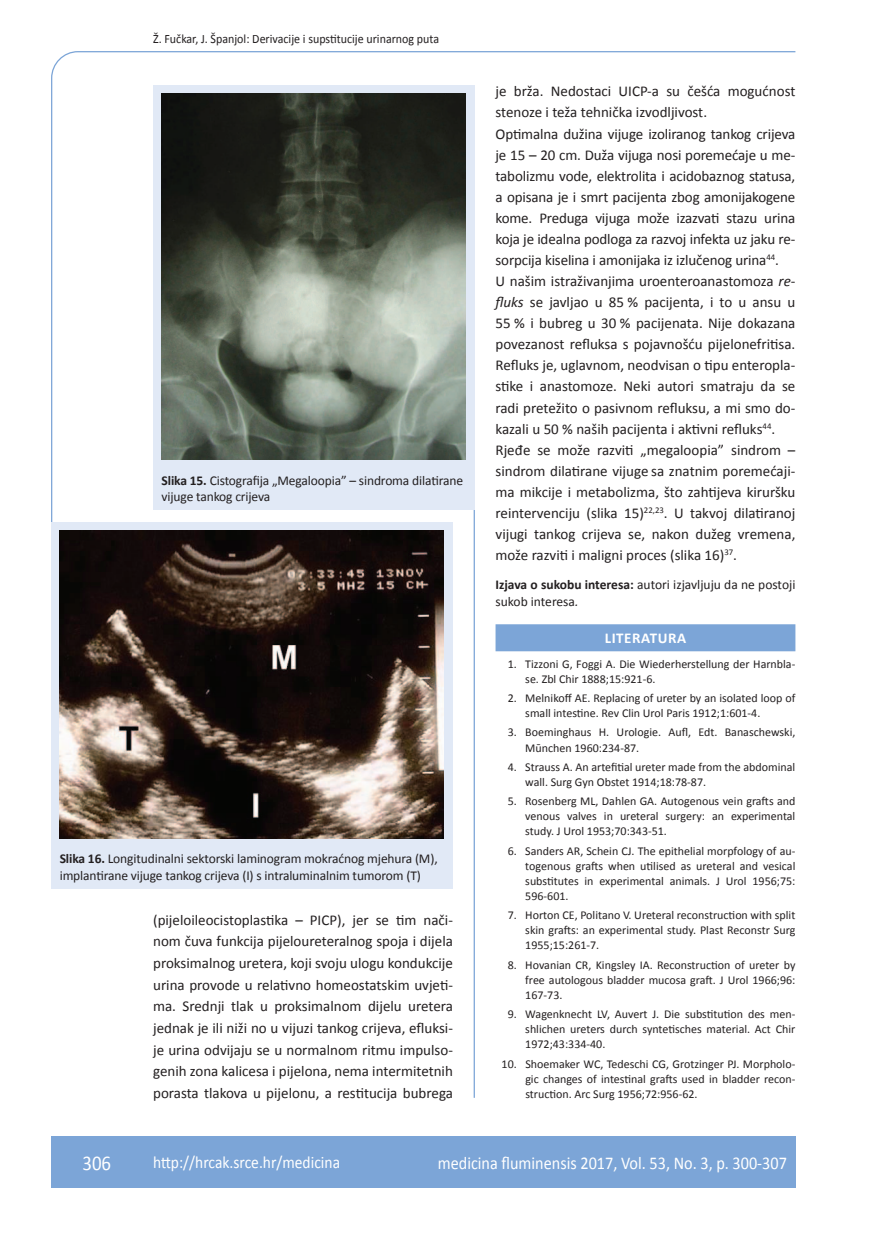
<style>
.page{position:relative;width:872px;height:1234px;background:#fff}
.page>*{position:absolute;margin:0;border:0;box-sizing:border-box;transform-origin:0 0}
.t1{font:21px "Calibri";color:#fff;scale:.9 1}
.t2{font:18px "Calibri";color:#fff;scale:.9 1}
.t3{font:17.25px "Calibri";color:#fff;scale:.9 1}
.t4{font:15px/21px "Calibri";letter-spacing:-.005em;color:#231f20;text-align:justify}
.t5{font:700 15px "Calibri";letter-spacing:.04em;color:#fff}
.t6{font:13.5px/16.5px "Calibri";letter-spacing:-.01em;color:#231f20}
.t7{font:12.75px "Calibri";color:#231f20;scale:.94 1}
.t8{font:12px/15px "Calibri";color:#231f20;text-align:justify}
.s1{font-weight:700}
.s2{font-style:italic}
</style>
<div class="page">
<svg style="left:51px;top:51px;width:745px;height:471px"></svg>
<hr style="left:473px;top:510px;width:2px;height:587px;background:#7ca5d7">
<div style="left:51px;top:1135px;width:744px;height:51px;background:#7ca5d7"></div>
<div style="left:495px;top:624px;width:300px;height:27px;background:#7ca5d7"></div>
<div style="left:153px;top:85px;width:321px;height:425px;background:#e1e9f6"></div>
<img style="left:162px;top:94px;width:304px;height:365px">
<div style="left:51px;top:522px;width:402px;height:367px;background:#e1e9f6"></div>
<img style="left:60px;top:531px;width:384px;height:307px">
<p class="t7" style="left:153px;top:30px;width:306px">Ž. Fučkar, J. Španjol: Derivacije i supstitucije urinarnog puta</p>
<p class="t6" style="left:162px;top:471px;width:303px"><span class="s1">Slika 15.</span> Cistografija „Megaloopia” – sindroma dilatirane vijuge tankog crijeva</p>
<p class="t6" style="left:60px;top:849px;width:379px"><span class="s1">Slika 16.</span> Longitudinalni sektorski laminogram mokraćnog mjehura (M), implantirane vijuge tankog crijeva (I) s intraluminalnim tumorom (T)</p>
<p class="t4" style="left:153px;top:908px;width:301px;line-height:21.6px">(pijeloileocistoplastika – PICP), jer se tim nači&shy;nom čuva funkcija pijeloureteralnog spoja i dijela proksimalnog uretera, koji svoju ulogu kondukcije urina provode u relativno homeostatskim uvjeti&shy;ma. Srednji tlak u proksimalnom dijelu uretera jednak je ili niži no u vijuzi tankog crijeva, efluksi&shy;je urina odvijaju se u normalnom ritmu impulso&shy;genih zona kalicesa i pijelona, nema intermitetnih porasta tlakova u pijelonu, a restitucija bubrega</p>
<p class="t4" style="left:495px;top:80px;width:301px;text-align:left">je brža. Nedostaci UICP-a su češća mogućnost stenoze i teža tehnička izvodljivost.<br>Optimalna dužina vijuge izoliranog tankog crijeva je 15 – 20 cm. Duža vijuga nosi poremećaje u me&shy;tabolizmu vode, elektrolita i acidobaznog statusa, a opisana je i smrt pacijenta zbog amonijakogene kome. Preduga vijuga može izazvati stazu urina koja je idealna podloga za razvoj infekta uz jaku re&shy;sorpcija kiselina i amonijaka iz izlučenog urina<sup>44</sup>.<br>U našim istraživanjima uroenteroanastomoza <span class="s2">re&shy;fluks</span> se javljao u 85 % pacijenta, i to u ansu u 55 % i bubreg u 30 % pacijenata. Nije dokazana povezanost refluksa s pojavnošću pijelonefritisa.<br>Refluks je, uglavnom, neodvisan o tipu enteropla&shy;stike i anastomoze. Neki autori smatraju da se radi pretežito o pasivnom refluksu, a mi smo do&shy;kazali u 50 % naših pacijenta i aktivni refluks<sup>44</sup>.<br>Rjeđe se može razviti „megaloopia” sindrom – sindrom dilatirane vijuge sa znatnim poremećaji&shy;ma mikcije i metabolizma, što zahtijeva kiruršku reintervenciju (slika 15)<sup>22,23</sup>. U takvoj dilatiranoj vijugi tankog crijeva se, nakon dužeg vremena, može razviti i maligni proces (slika 16)<sup>37</sup>.</p>
<p class="t6" style="left:495px;top:576px;width:301px"><span class="s1">Izjava o sukobu interesa:</span> autori izjavljuju da ne postoji sukob interesa<span class="s2">.</span></p>
<p class="t5" style="left:604px;top:628px;width:83px">LITERATURA</p>
<p class="t8" style="left:525px;top:655px;width:271px;text-indent:-18px">1. Tizzoni G, Foggi A. Die Wiederherstellung der Harnbla&shy;se. Zbl Chir 1888;15:921-6.</p>
<p class="t8" style="left:525px;top:689px;width:271px;text-indent:-18px">2. Melnikoff AE. Replacing of ureter by an isolated loop of small intestine. Rev Clin Urol Paris 1912;1:601-4.</p>
<p class="t8" style="left:525px;top:724px;width:271px;text-indent:-18px">3. Boeminghaus H. Urologie. Aufl, Edt. Banaschewski,<br>Mūnchen 1960:234-87.</p>
<p class="t8" style="left:525px;top:758px;width:271px;text-indent:-18px">4. Strauss A. An artefitial ureter made from the abdominal wall. Surg Gyn Obstet 1914;18:78-87.</p>
<p class="t8" style="left:525px;top:793px;width:271px;text-indent:-18px">5. Rosenberg ML, Dahlen GA. Autogenous vein grafts and venous valves in ureteral surgery: an experimental study. J Urol 1953;70:343-51.</p>
<p class="t8" style="left:525px;top:842px;width:272px;text-indent:-18px">6. Sanders AR, Schein CJ. The epithelial morpfology of au&shy;togenous grafts when utilised as ureteral and vesical substitutes in experimental animals. J Urol 1956;75:<br>596-601.</p>
<p class="t8" style="left:525px;top:906px;width:271px;text-indent:-18px">7. Horton CE, Politano V. Ureteral reconstruction with split skin grafts: an experimental study. Plast Reconstr Surg 1955;15:261-7.</p>
<p class="t8" style="left:525px;top:956px;width:272px;text-indent:-18px">8. Hovanian CR, Kingsley IA. Reconstruction of ureter by free autologous bladder mucosa graft. J Urol 1966;96:<br>167-73.</p>
<p class="t8" style="left:525px;top:1005px;width:271px;text-indent:-18px">9. Wagenknecht LV, Auvert J. Die substitution des men&shy;shlichen ureters durch syntetisches material. Act Chir 1972;43:334-40.</p>
<p class="t8" style="left:525px;top:1055px;width:272px;text-indent:-24px">10. Shoemaker WC, Tedeschi CG, Grotzinger PJ. Morpholo&shy;gic changes of intestinal grafts used in bladder recon&shy;struction. Arc Surg 1956;72:956-62.</p>
<h1 class="t1" style="left:82px;top:1149px;width:33px">306</h1>
<p class="t3" style="left:153px;top:1150px;width:209px">http://hrcak.srce.hr/medicina</p>
<p class="t2" style="left:438px;top:1151px;width:389px">medicina fluminensis 2017, Vol. 53, No. 3, p. 300-307</p>
</div>
